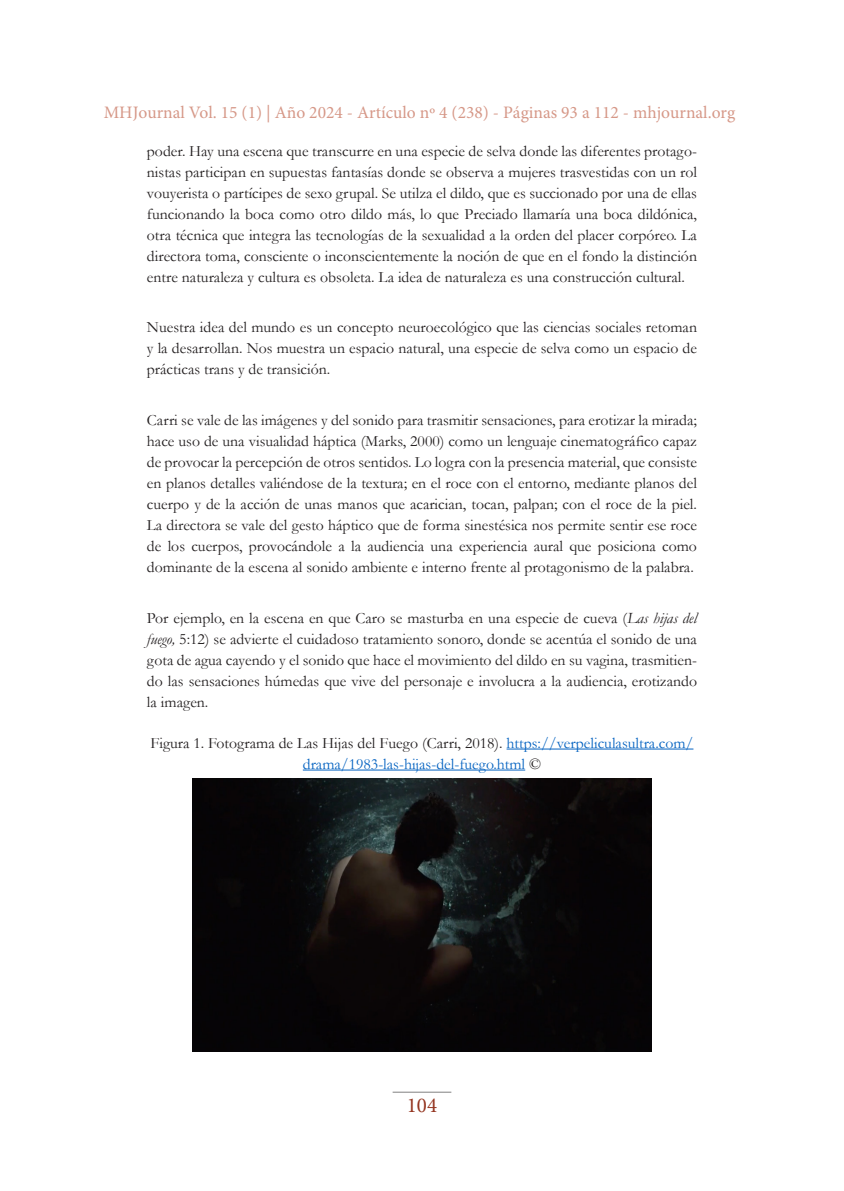
<style>
.page{position:relative;width:844px;height:1191px;background:#fff}
.page>*{position:absolute;margin:0;border:0;box-sizing:border-box;transform-origin:0 0}
.t1{font:21px "Minion Pro";color:#943621}
.t2{font:17.5px "Minion Pro";color:#d69888}
.Cuerpo_de_texto{font:15.75px/21px "Garamond";color:#231f20;text-align:justify}
.Tabla_titulo{font:15.75px/21px "Garamond";color:#0563c1;text-align:center}
.s1{font-style:italic}
.s2{color:#211d1e}
</style>
<div class="page">
<hr style="left:392px;top:1091px;width:59px;height:1px;background:#808080">
<hr style="left:506px;top:748px;width:187px;height:1px;background:#0563c1">
<hr style="left:303px;top:769px;width:222px;height:1px;background:#0563c1">
<img style="left:192px;top:778px;width:459px;height:273px">
<p class="t2" style="left:104px;top:100px;width:633px">MHJournal Vol. 15 (1) | Año 2024 - Artículo nº 4 (238) - Páginas 93 a 112 - mhjournal.org</p>
<p class="Cuerpo_de_texto" style="left:147px;top:140px;width:551px">poder. Hay una escena que transcurre en una especie de selva donde las diferentes protago&shy;nistas participan en supuestas fantasías donde se observa a mujeres trasvestidas con un rol vouyerista o partícipes de sexo grupal. Se utilza el dildo, que es succionado por una de ellas funcionando la boca como otro dildo más, lo que Preciado llamaría una boca dildónica, otra técnica que integra las tecnologías de la sexualidad a la orden del placer corpóreo. La directora toma, consciente o inconscientemente la noción de que en el fondo la distinción entre naturaleza y cultura es obsoleta. La idea de naturaleza es una construcción cultural.</p>
<p class="Cuerpo_de_texto" style="left:147px;top:316px;width:551px">Nuestra idea del mundo es un concepto neuroecológico que las ciencias sociales retoman y la desarrollan. Nos muestra un espacio natural, una especie de selva como un espacio de prácticas trans y de transición.</p>
<p class="Cuerpo_de_texto" style="left:147px;top:409px;width:551px">Carri se vale de las imágenes y del sonido para trasmitir sensaciones, para erotizar la mirada; hace uso de una visualidad háptica (Marks, 2000) como un lenguaje cinematográfico capaz de provocar la percepción de otros sentidos. Lo logra con la presencia material, que consiste en planos detalles valiéndose de la textura; en el roce con el entorno, mediante planos del cuerpo y de la acción de unas manos que acarician, tocan, palpan; con el roce de la piel.<br>La directora se vale del gesto háptico que de forma sinestésica nos permite sentir ese roce de los cuerpos, provocándole a la audiencia una experiencia aural que posiciona como dominante de la escena al sonido ambiente e interno frente al protagonismo de la palabra.</p>
<p class="Cuerpo_de_texto" style="left:147px;top:607px;width:551px">Por ejemplo, en la escena en que Caro se masturba en una especie de cueva (<span class="s1">Las hijas del fuego,</span> 5:12) se advierte el cuidadoso tratamiento sonoro, donde se acentúa el sonido de una gota de agua cayendo y el sonido que hace el movimiento del dildo en su vagina, trasmitien&shy;do las sensaciones húmedas que vive del personaje e involucra a la audiencia, erotizando la imagen.</p>
<p class="Tabla_titulo" style="left:150px;top:732px;width:544px"><span class="s2">Figura 1. Fotograma de Las Hijas del Fuego (Carri, 2018).</span> https://verpeliculasultra.com/ drama/1983-las-hijas-del-fuego.html <span class="s2">©</span></p>
<h1 class="t1" style="left:407px;top:1091px;width:32px">104</h1>
</div>
